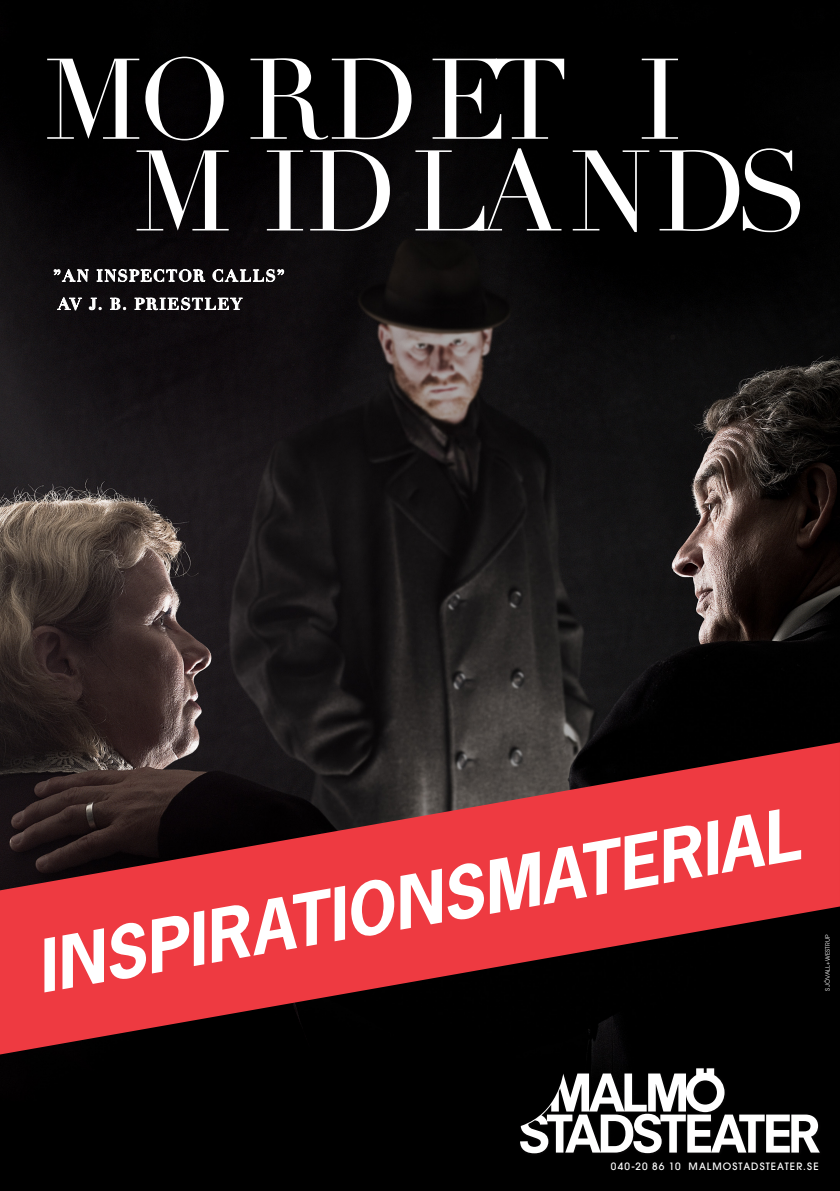
<style>
.page{position:relative;width:840px;height:1191px;background:#fff}
.page>*{position:absolute;margin:0;border:0;box-sizing:border-box;transform-origin:0 0}
.t1{font:112.4px "Didot";letter-spacing:.02em;color:#fff}
.t2{font:112.4px "Didot";color:#fff}
.t3{font:italic 700 68px "News Gothic";color:#fff}
.t4{font:500 10px "Avant Garde";letter-spacing:.11em;color:#fff}
.t5{font:6px "Avant Garde";letter-spacing:.025em;color:#fff}
</style>
<div class="page">
<img style="left:0;top:0;width:839px;height:1191px">
<div style="left:518px;top:1066px;width:304px;height:90px;background:#000"></div>
<svg style="left:520px;top:1068px;width:299px;height:85px"></svg>
<svg style="left:0;top:742px;width:839px;height:312px;background:#862629"></svg>
<svg style="left:57px;top:297px;width:185px;height:13px"></svg>
<svg style="left:54px;top:269px;width:230px;height:13px"></svg>
<p class="t2" style="left:44px;top:32px;width:638px">MORDET I</p>
<p class="t1" style="left:134px;top:124px;width:677px">M IDLANDS</p>
<p class="t3" style="left:29px;top:923px;width:774px;rotate:-10deg">INSPIRATIONSMATERIAL</p>
<p class="t5" style="left:823px;top:990px;width:57px;rotate:-90deg">SJÖVALL+WESTRUP</p>
<p class="t4" style="left:610px;top:1160px;width:209px">040-20 86 10 MALMOSTADSTEATER.SE</p>
</div>
